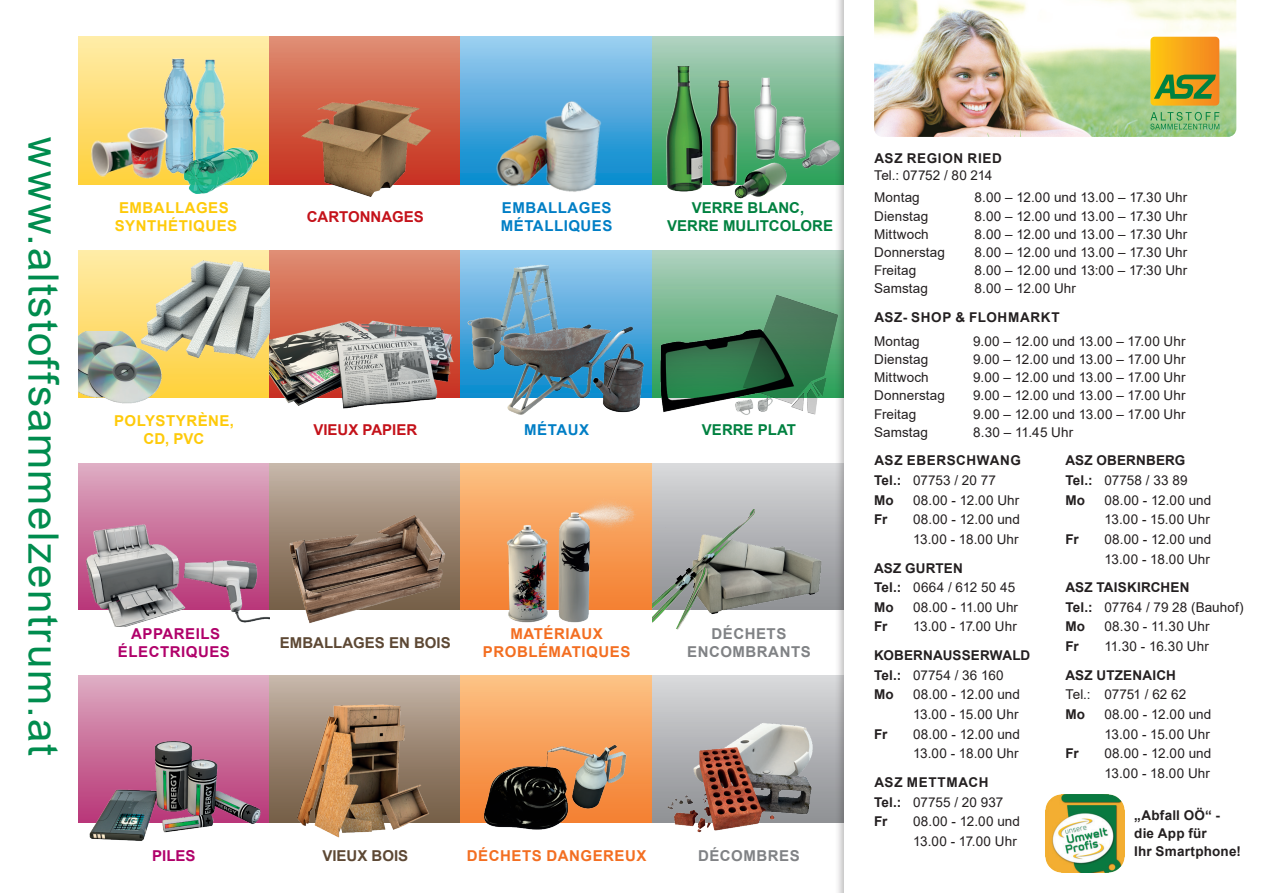
<style>
.page{position:relative;width:1263px;height:893px;background:#fff}
.page>*{position:absolute;margin:0;border:0;box-sizing:border-box;transform-origin:0 0}
.t1{font:42px "Arial";letter-spacing:.04em;color:#008c4e}
.t2{font:700 15px/18px "Arial";letter-spacing:.035em;color:#feca0a}
.t3{font:700 15px/18px "Arial";letter-spacing:.035em;color:#f36e21;text-align:center}
.t4{font:700 15px/18px "Arial";color:#008140;text-align:center}
.t5{font:700 15px/18px "Arial";letter-spacing:.035em;color:#007ec5}
.t6{font:700 15px/18px "Arial";letter-spacing:.035em;color:#808285;text-align:center}
.t7{font:700 15px/18px "Arial";letter-spacing:.035em;color:#b0016a;text-align:center}
.t8{font:700 15px "Arial";color:#5d4834}
.t9{font:700 15px "Arial";color:#c4121a}
.t10{font:13.5px/19.6px "Arial";letter-spacing:.01em;color:#231f20}
.t11{font:700 13.5px/19.6px "Arial";letter-spacing:.015em;color:#231f20}
.t12{font:700 13.5px/19.6px "Arial";letter-spacing:.045em;color:#231f20}
.t13{font:700 13.5px "Arial";letter-spacing:.05em;color:#231f20}
.s1{font-weight:400}
</style>
<div class="page">
<svg style="left:78px;top:463px;width:192px;height:41px;background:#d89bb7"></svg>
<svg style="left:78px;top:675px;width:192px;height:36px;background:#d99eb9"></svg>
<svg style="left:270px;top:675px;width:191px;height:148px;background:#a79382"></svg>
<svg style="left:270px;top:463px;width:191px;height:147px;background:#b7a494"></svg>
<svg style="left:461px;top:463px;width:191px;height:147px;background:#f9aa67"></svg>
<svg style="left:461px;top:675px;width:191px;height:148px;background:#fab676"></svg>
<svg style="left:652px;top:675px;width:182px;height:148px;background:#cdced0"></svg>
<div style="left:652px;top:462px;width:192px;height:212px;background:#cfd0d2"></div>
<svg style="left:78px;top:250px;width:192px;height:148px;background:#fedd71"></svg>
<svg style="left:270px;top:250px;width:191px;height:148px;background:#d88068"></svg>
<svg style="left:461px;top:250px;width:191px;height:148px;background:#6eb8e5"></svg>
<svg style="left:652px;top:250px;width:182px;height:42px;background:#9dc9af"></svg>
<svg style="left:78px;top:36px;width:192px;height:149px;background:#fde088"></svg>
<div style="left:270px;top:36px;width:191px;height:213px;background:#dd866c"></div>
<svg style="left:461px;top:36px;width:191px;height:149px;background:#75bbe6"></svg>
<svg style="left:652px;top:36px;width:182px;height:149px;background:#a4ccb6"></svg>
<div style="left:71px;top:185px;width:775px;height:65px;background:#fff"></div>
<div style="left:71px;top:398px;width:775px;height:65px;background:#fff"></div>
<div style="left:71px;top:611px;width:775px;height:64px;background:#fff"></div>
<img style="left:874px;top:0;width:362px;height:137px">
<svg style="left:1150px;top:112px;width:69px;height:18px"></svg>
<img style="left:1150px;top:37px;width:69px;height:69px">
<svg style="left:1154px;top:75px;width:62px;height:24px"></svg>
<img style="left:1045px;top:794px;width:79px;height:79px">
<img style="left:154px;top:36px;width:112px;height:158px">
<img style="left:83px;top:105px;width:96px;height:89px">
<img style="left:113px;top:256px;width:157px;height:110px">
<img style="left:78px;top:331px;width:108px;height:73px">
<img style="left:270px;top:292px;width:190px;height:117px">
<img style="left:270px;top:63px;width:190px;height:134px">
<img style="left:482px;top:88px;width:167px;height:104px">
<img style="left:462px;top:257px;width:145px;height:118px">
<img style="left:499px;top:316px;width:153px;height:99px">
<img style="left:797px;top:74px;width:47px;height:111px">
<img style="left:653px;top:56px;width:144px;height:143px">
<img style="left:652px;top:292px;width:192px;height:134px">
<img style="left:78px;top:504px;width:192px;height:122px">
<img style="left:78px;top:711px;width:192px;height:130px">
<img style="left:294px;top:697px;width:143px;height:141px">
<img style="left:270px;top:516px;width:190px;height:108px">
<img style="left:461px;top:722px;width:189px;height:108px">
<img style="left:658px;top:697px;width:176px;height:136px">
<img style="left:652px;top:498px;width:192px;height:134px">
<img style="left:507px;top:497px;width:145px;height:126px">
<h1 class="t1" style="left:72px;top:137px;width:620px;rotate:90deg">www.altstoffsammelzentrum.at</h1>
<p class="t2" style="left:115px;top:199px;width:124px">EMBALLAGES<br>SYNTHÉTIQUES</p>
<p class="t2" style="left:114px;top:412px;width:121px;text-align:center">POLYSTYRÈNE,<br>CD, PVC</p>
<p class="t7" style="left:118px;top:625px;width:113px">APPAREILS<br>ÉLECTRIQUES</p>
<p class="t7" style="left:152px;top:846px;width:45px">PILES</p>
<p class="t9" style="left:307px;top:207px;width:119px">CARTONNAGES</p>
<p class="t9" style="left:313px;top:419px;width:105px">VIEUX PAPIER</p>
<p class="t5" style="left:501px;top:199px;width:113px">EMBALLAGES<br>MÉTALLIQUES</p>
<p class="t4" style="left:667px;top:199px;width:167px">VERRE BLANC,<br>VERRE MULITCOLORE</p>
<p class="t5" style="left:524px;top:421px;width:66px">MÉTAUX</p>
<p class="t4" style="left:702px;top:421px;width:95px">VERRE PLAT</p>
<p class="t8" style="left:280px;top:632px;width:172px">EMBALLAGES EN BOIS</p>
<p class="t3" style="left:483px;top:625px;width:149px">MATÉRIAUX<br>PROBLÉMATIQUES</p>
<p class="t6" style="left:687px;top:625px;width:125px">DÉCHETS<br>ENCOMBRANTS</p>
<p class="t8" style="left:322px;top:845px;width:87px">VIEUX BOIS</p>
<p class="t3" style="left:467px;top:846px;width:181px">DÉCHETS DANGEREUX</p>
<p class="t6" style="left:698px;top:846px;width:103px">DÉCOMBRES</p>
<p class="t13" style="left:874px;top:149px;width:129px">ASZ REGION RIED</p>
<p class="t10" style="left:874px;top:164px;width:120px;line-height:22.6px">Tel.: 07752 / 80 214<br>Montag</p>
<p class="t10" style="left:974px;top:188px;width:214px">8.00 – 12.00 und 13.00 – 17.30 Uhr</p>
<p class="t10" style="left:874px;top:206px;width:56px">Dienstag</p>
<p class="t10" style="left:974px;top:206px;width:214px">8.00 – 12.00 und 13.00 – 17.30 Uhr</p>
<p class="t10" style="left:874px;top:224px;width:56px">Mittwoch</p>
<p class="t10" style="left:974px;top:224px;width:214px">8.00 – 12.00 und 13.00 – 17.30 Uhr</p>
<p class="t10" style="left:874px;top:242px;width:72px">Donnerstag</p>
<p class="t10" style="left:974px;top:242px;width:214px">8.00 – 12.00 und 13.00 – 17.30 Uhr</p>
<p class="t10" style="left:874px;top:260px;width:44px">Freitag</p>
<p class="t10" style="left:974px;top:260px;width:214px">8.00 – 12.00 und 13:00 – 17:30 Uhr</p>
<p class="t10" style="left:874px;top:278px;width:55px">Samstag</p>
<p class="t10" style="left:974px;top:278px;width:103px">8.00 – 12.00 Uhr</p>
<p class="t13" style="left:874px;top:308px;width:187px">ASZ- SHOP &amp; FLOHMARKT</p>
<p class="t10" style="left:874px;top:331px;width:47px">Montag</p>
<p class="t10" style="left:973px;top:331px;width:214px">9.00 – 12.00 und 13.00 – 17.00 Uhr</p>
<p class="t10" style="left:874px;top:349px;width:56px">Dienstag</p>
<p class="t10" style="left:973px;top:349px;width:214px">9.00 – 12.00 und 13.00 – 17.00 Uhr</p>
<p class="t10" style="left:874px;top:368px;width:56px">Mittwoch</p>
<p class="t10" style="left:973px;top:368px;width:214px">9.00 – 12.00 und 13.00 – 17.00 Uhr</p>
<p class="t10" style="left:874px;top:386px;width:72px">Donnerstag</p>
<p class="t10" style="left:973px;top:386px;width:214px">9.00 – 12.00 und 13.00 – 17.00 Uhr</p>
<p class="t10" style="left:874px;top:404px;width:44px">Freitag</p>
<p class="t10" style="left:973px;top:404px;width:214px">9.00 – 12.00 und 13.00 – 17.00 Uhr</p>
<p class="t10" style="left:874px;top:422px;width:55px">Samstag</p>
<p class="t10" style="left:973px;top:422px;width:102px">8.30 – 11.45 Uhr</p>
<p class="t12" style="left:874px;top:451px;width:149px">ASZ EBERSCHWANG<br>Tel.: <span class="s1">07753 / 20 77<br></span>Mo</p>
<p class="t11" style="left:1065px;top:451px;width:124px">ASZ OBERNBERG<br>Tel.: <span class="s1">07758 / 33 89<br></span>Mo</p>
<p class="t10" style="left:913px;top:490px;width:108px">08.00 - 12.00 Uhr</p>
<p class="t10" style="left:1104px;top:490px;width:108px">08.00 - 12.00 und<br>13.00 - 15.00 Uhr</p>
<p class="t11" style="left:874px;top:510px;width:15px">Fr</p>
<p class="t10" style="left:913px;top:510px;width:108px">08.00 - 12.00 und<br>13.00 - 18.00 Uhr</p>
<p class="t11" style="left:874px;top:558px;width:143px">ASZ GURTEN<br>Tel.: <span class="s1">0664 / 612 50 45<br></span>Mo</p>
<p class="t11" style="left:1065px;top:529px;width:15px">Fr</p>
<p class="t10" style="left:1104px;top:529px;width:108px">08.00 - 12.00 und<br>13.00 - 18.00 Uhr</p>
<p class="t11" style="left:1065px;top:578px;width:180px">ASZ TAISKIRCHEN<br>Tel.: <span class="s1">07764 / 79 28 (Bauhof)<br></span>Mo</p>
<p class="t10" style="left:913px;top:597px;width:106px">08.00 - 11.00 Uhr</p>
<p class="t10" style="left:1104px;top:617px;width:107px">08.30 - 11.30 Uhr</p>
<p class="t11" style="left:874px;top:617px;width:15px">Fr</p>
<p class="t10" style="left:913px;top:617px;width:105px">13.00 - 17.00 Uhr</p>
<p class="t11" style="left:874px;top:646px;width:158px">KOBERNAUSSERWALD<br>Tel.: <span class="s1">07754 / 36 160<br></span>Mo</p>
<p class="t11" style="left:1065px;top:637px;width:15px">Fr</p>
<p class="t10" style="left:1104px;top:636px;width:106px">11.30 - 16.30 Uhr</p>
<p class="t11" style="left:1065px;top:665px;width:112px">ASZ UTZENAICH</p>
<p class="t10" style="left:1065px;top:685px;width:122px">Tel.: 07751 / 62 62</p>
<p class="t11" style="left:1065px;top:704px;width:21px">Mo</p>
<p class="t10" style="left:1104px;top:704px;width:108px">08.00 - 12.00 und<br>13.00 - 15.00 Uhr</p>
<p class="t11" style="left:1065px;top:744px;width:15px">Fr</p>
<p class="t10" style="left:1104px;top:744px;width:108px">08.00 - 12.00 und<br>13.00 - 18.00 Uhr</p>
<p class="t10" style="left:913px;top:685px;width:108px">08.00 - 12.00 und<br>13.00 - 15.00 Uhr</p>
<p class="t11" style="left:874px;top:724px;width:15px">Fr</p>
<p class="t10" style="left:913px;top:724px;width:108px">08.00 - 12.00 und<br>13.00 - 18.00 Uhr</p>
<p class="t12" style="left:874px;top:772px;width:131px">ASZ METTMACH<br>Tel.: <span class="s1">07755 / 20 937<br></span>Fr</p>
<p class="t11" style="left:1134px;top:806px;width:108px;line-height:18.1px">„Abfall OÖ“ - die App für<br>Ihr Smartphone!</p>
<p class="t10" style="left:913px;top:811px;width:108px">08.00 - 12.00 und<br>13.00 - 17.00 Uhr</p>
</div>
